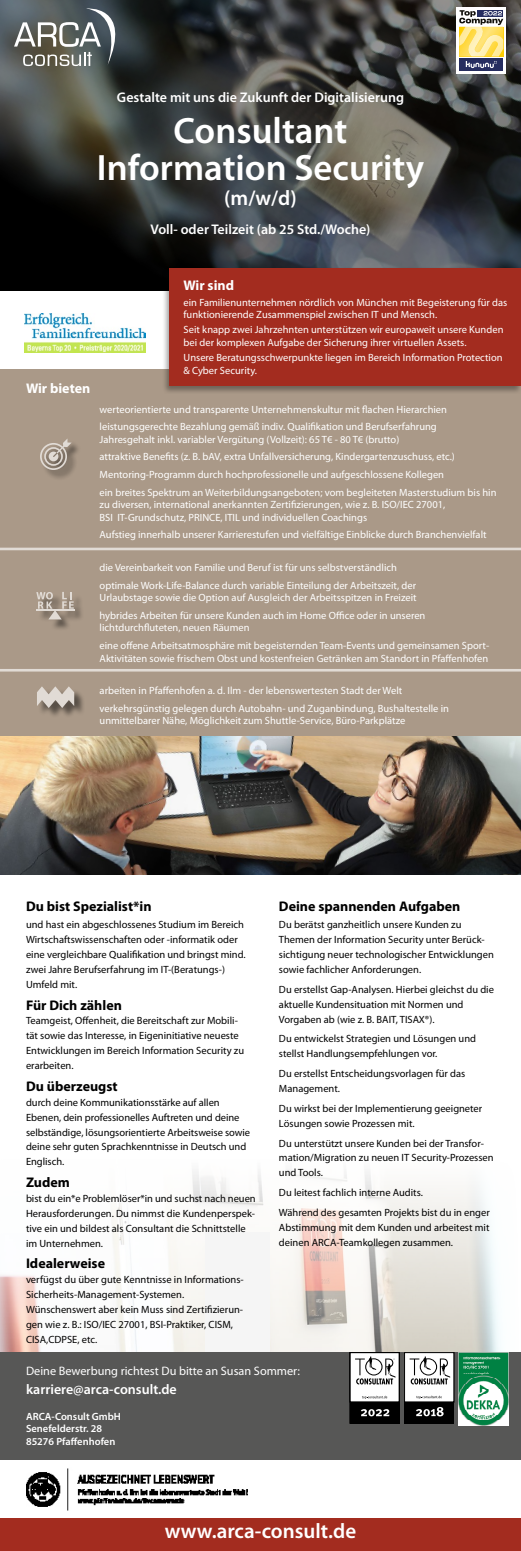
<style>
.page{position:relative;width:521px;height:1551px;background:#fff}
.page>*{position:absolute;margin:0;border:0;box-sizing:border-box;transform-origin:0 0}
.t1{font:600 36.75px/36.8px "Myriad Pro";color:#fff;text-align:center}
.t2{font:600 21px "Myriad Pro";color:#fff}
.t3{font:600 14px "Myriad Pro";color:#fff}
.t4{font:700 14px "Myriad Pro";color:#000}
.t5{font:700 14px "Myriad Pro";color:#fff}
.t6{font:12.25px "Myriad Pro";color:#fff}
.t7{font:10.5px/17.6px "Myriad Pro";color:#fff}
.t8{font:10.5px/14.9px "Myriad Pro";color:#000}
.t9{font:600 10.5px/12.6px "Myriad Pro";color:#fff}
</style>
<div class="page">
<img style="left:0;top:735px;width:521px;height:139px">
<img style="left:0;top:1171px;width:500px;height:180px">
<svg style="left:0;top:0;width:521px;height:290px;background:#393b3a"></svg>
<div style="left:0;top:370px;width:521px;height:365px;background:#a98"></div>
<svg style="left:14px;top:8px;width:101px;height:58px;background:#767b79"></svg>
<div style="left:162px;top:267px;width:359px;height:127px;background:#000;opacity:.35"></div>
<div style="left:170px;top:268px;width:351px;height:117px;background:#a32c1f"></div>
<div style="left:0;top:1517px;width:521px;height:33px;background:#a32c1f"></div>
<img style="left:25px;top:313px;width:120px;height:40px">
<div style="left:0;top:1351px;width:521px;height:108px;background:#575756"></div>
<div style="left:205px;top:1232px;width:65px;height:119px;background:#f5f5f5"></div>
<img style="left:26px;top:1468px;width:222px;height:43px">
<div style="left:38px;top:593px;width:47px;height:37px;background:#000;opacity:.75"></div>
<svg style="left:36px;top:592px;width:38px;height:27px"></svg>
<div style="left:41px;top:440px;width:41px;height:41px;background:#000;opacity:.75"></div>
<svg style="left:40px;top:439px;width:32px;height:31px"></svg>
<div style="left:38px;top:688px;width:47px;height:30px;background:#000;opacity:.75"></div>
<svg style="left:37px;top:686px;width:37px;height:22px"></svg>
<hr style="left:0;top:547px;width:521px;height:3px;background:#fff">
<hr style="left:0;top:669px;width:521px;height:2px;background:#fff">
<div style="left:456px;top:7px;width:50px;height:67px;background:linear-gradient(to right,#fff,#fefefe)"></div>
<img style="left:459px;top:27px;width:44px;height:29px">
<div style="left:459px;top:58px;width:44px;height:13px;background:#262d60"></div>
<svg style="left:459px;top:10px;width:44px;height:15px"></svg>
<svg style="left:466px;top:61px;width:31px;height:7px"></svg>
<div style="left:350px;top:1401px;width:49px;height:22px;background:#000"></div>
<div style="left:404px;top:1401px;width:50px;height:22px;background:#000"></div>
<svg style="left:350px;top:1352px;width:104px;height:64px"></svg>
<img style="left:459px;top:1352px;width:49px;height:73px">
<h3 class="t3" style="left:117px;top:88px;width:288px">Gestalte mit uns die Zukunft der Digitalisierung</h3>
<h1 class="t1" style="left:97px;top:111px;width:329px">Consultant<br>Information Security</h1>
<h2 class="t2" style="left:224px;top:185px;width:74px">(m/w/d)</h2>
<h3 class="t3" style="left:150px;top:221px;width:221px">Voll- oder Teilzeit (ab 25 Std./Woche)</h3>
<h3 class="t5" style="left:26px;top:379px;width:66px">Wir bieten</h3>
<h3 class="t5" style="left:184px;top:276px;width:52px">Wir sind</h3>
<p class="t7" style="left:184px;top:295px;width:325px;line-height:12.6px">ein Familienunternehmen nördlich von München mit Begeisterung für das funktionierende Zusammenspiel zwischen IT und Mensch.</p>
<p class="t7" style="left:184px;top:323px;width:321px;line-height:12.6px">Seit knapp zwei Jahrzehnten unterstützen wir europaweit unsere Kunden bei der komplexen Aufgabe der Sicherung ihrer virtuellen Assets.</p>
<p class="t7" style="left:184px;top:351px;width:320px;line-height:12.6px">Unsere Beratungsschwerpunkte liegen im Bereich Information Protection &amp; Cyber Security.</p>
<p class="t7" style="left:100px;top:400px;width:349px">werteorientierte und transparente Unternehmenskultur mit flachen Hierarchien leistungsgerechte Bezahlung gemäß indiv. Qualifikation und Berufserfahrung</p>
<p class="t7" style="left:100px;top:430px;width:398px">Jahresgehalt inkl. variabler Vergütung (Vollzeit): 65 T€ - 80 T€ (brutto)<br>attraktive Benefits (z. B. bAV, extra Unfallversicherung, Kindergartenzuschuss, etc.)<br>Mentoring-Programm durch hochprofessionelle und aufgeschlossene Kollegen<br>ein breites Spektrum an Weiterbildungsangeboten; vom begleiteten Masterstudium bis hin</p>
<p class="t7" style="left:100px;top:498px;width:347px;line-height:12.6px">zu diversen, international anerkannten Zertifizierungen, wie z. B. ISO/IEC 27001,<br>BSI IT-Grundschutz, PRINCE, ITIL und individuellen Coachings</p>
<p class="t7" style="left:100px;top:526px;width:388px">Aufstieg innerhalb unserer Karrierestufen und vielfältige Einblicke durch Branchenvielfalt</p>
<p class="t7" style="left:100px;top:558px;width:318px">die Vereinbarkeit von Familie und Beruf ist für uns selbstverständlich optimale Work-Life-Balance durch variable Einteilung der Arbeitszeit, der</p>
<p class="t7" style="left:100px;top:588px;width:327px">Urlaubstage sowie die Option auf Ausgleich der Arbeitsspitzen in Freizeit hybrides Arbeiten für unsere Kunden auch im Home Office oder in unseren</p>
<p class="t7" style="left:100px;top:619px;width:391px">lichtdurchfluteten, neuen Räumen<br>eine offene Arbeitsatmosphäre mit begeisternden Team-Events und gemeinsamen Sport-</p>
<p class="t7" style="left:100px;top:649px;width:390px">Aktivitäten sowie frischem Obst und kostenfreien Getränken am Standort in Pfaffenhofen</p>
<p class="t7" style="left:100px;top:681px;width:351px">arbeiten in Pfaffenhofen a. d. Ilm - der lebenswertesten Stadt der Welt verkehrsgünstig gelegen durch Autobahn- und Zuganbindung, Bushaltestelle in</p>
<p class="t7" style="left:100px;top:712px;width:307px">unmittelbarer Nähe, Möglichkeit zum Shuttle-Service, Büro-Parkplätze</p>
<h3 class="t4" style="left:26px;top:897px;width:127px">Du bist Spezialist*in</h3>
<p class="t8" style="left:26px;top:917px;width:221px">und hast ein abgeschlossenes Studium im Bereich Wirtschaftswissenschaften oder -informatik oder eine vergleichbare Qualifikation und bringst mind. zwei Jahre Berufserfahrung im IT-(Beratungs-)<br>Umfeld mit.</p>
<h3 class="t4" style="left:26px;top:995px;width:97px">Für Dich zählen</h3>
<p class="t8" style="left:26px;top:1013px;width:220px">Teamgeist, Offenheit, die Bereitschaft zur Mobili&shy;tät sowie das Interesse, in Eigeninitiative neueste Entwicklungen im Bereich Information Security zu erarbeiten.</p>
<h3 class="t4" style="left:26px;top:1076px;width:93px">Du überzeugst</h3>
<p class="t8" style="left:26px;top:1094px;width:226px">durch deine Kommunikationsstärke auf allen Ebenen, dein professionelles Auftreten und deine selbständige, lösungsorientierte Arbeitsweise sowie deine sehr guten Sprachkenntnisse in Deutsch und Englisch.</p>
<h3 class="t4" style="left:26px;top:1173px;width:45px">Zudem</h3>
<p class="t8" style="left:26px;top:1190px;width:231px">bist du ein*e Problemlöser*in und suchst nach neuen Herausforderungen. Du nimmst die Kundenperspek&shy;tive ein und bildest als Consultant die Schnittstelle im Unternehmen.</p>
<h3 class="t4" style="left:26px;top:1254px;width:81px">Idealerweise</h3>
<p class="t8" style="left:26px;top:1271px;width:219px">verfügst du über gute Kenntnisse in Informations-Sicherheits-Management-Systemen.<br>Wünschenswert aber kein Muss sind Zertifizierun&shy;gen wie z. B.: ISO/IEC 27001, BSI-Praktiker, CISM, CISA,CDPSE, etc.</p>
<h3 class="t4" style="left:279px;top:897px;width:183px">Deine spannenden Aufgaben</h3>
<p class="t8" style="left:279px;top:917px;width:216px">Du berätst ganzheitlich unsere Kunden zu Themen der Information Security unter Berück&shy;sichtigung neuer technologischer Entwicklungen sowie fachlicher Anforderungen.</p>
<p class="t8" style="left:279px;top:981px;width:216px">Du erstellst Gap-Analysen. Hierbei gleichst du die aktuelle Kundensituation mit Normen und<br>Vorgaben ab (wie z. B. BAIT, TISAX®).</p>
<p class="t8" style="left:279px;top:1031px;width:199px">Du entwickelst Strategien und Lösungen und stellst Handlungsempfehlungen vor.</p>
<p class="t8" style="left:279px;top:1065px;width:188px">Du erstellst Entscheidungsvorlagen für das<br>Management.</p>
<p class="t8" style="left:279px;top:1100px;width:205px">Du wirkst bei der Implementierung geeigneter<br>Lösungen sowie Prozessen mit.</p>
<p class="t8" style="left:279px;top:1135px;width:216px">Du unterstützt unsere Kunden bei der Transfor&shy;mation/Migration zu neuen IT Security-Prozessen und Tools.</p>
<p class="t8" style="left:279px;top:1182px;width:212px;line-height:19.9px">Du leitest fachlich interne Audits.<br>Während des gesamten Projekts bist du in enger</p>
<p class="t8" style="left:279px;top:1219px;width:212px">Abstimmung mit dem Kunden und arbeitest mit deinen ARCA-Teamkollegen zusammen.</p>
<p class="t6" style="left:26px;top:1363px;width:275px">Deine Bewerbung richtest Du bitte an Susan Sommer:</p>
<h3 class="t3" style="left:26px;top:1380px;width:152px">karriere@arca-consult.de</h3>
<p class="t9" style="left:26px;top:1409px;width:96px">ARCA-Consult GmbH<br>Senefelderstr. 28<br>85276 Pfaffenhofen</p>
<h2 class="t2" style="left:165px;top:1517px;width:193px">www.arca-consult.de</h2>
</div>
